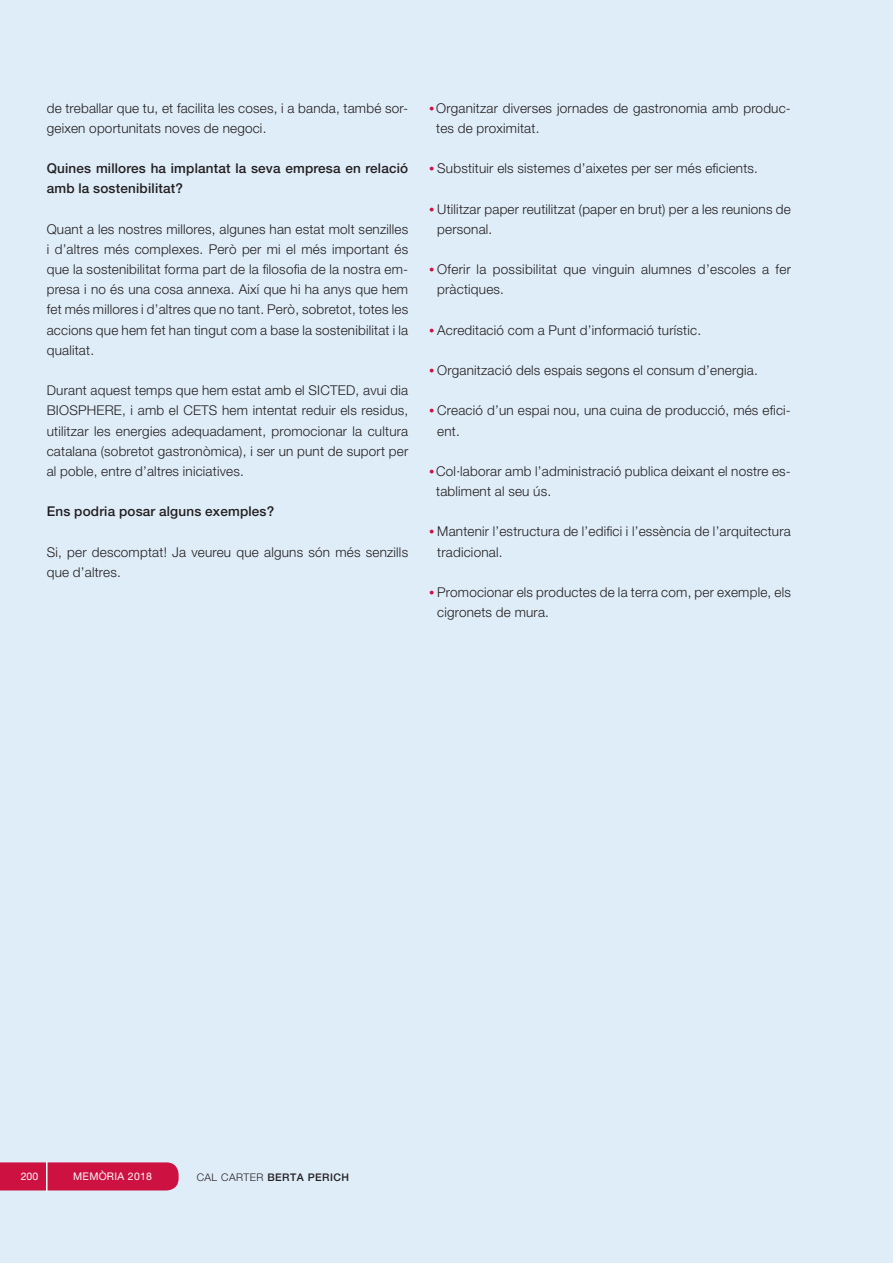
<style>
.page{position:relative;width:893px;height:1263px;background:#dfedf8}
.page>*{position:absolute;margin:0;border:0;box-sizing:border-box;transform-origin:0 0}
.NOTAS{font:300 13.5px/20.2px "Helvetica Neue LT";letter-spacing:.015em;color:#231f20}
.NOTAS-2{font:500 13.5px/20.2px "Helvetica Neue LT";letter-spacing:.015em;color:#231f20}
.t1{font:300 10.5px "Helvetica Neue LT";letter-spacing:.06em;color:#231f20}
.t2{font:500 10.5px "Helvetica Neue LT";letter-spacing:.04em;color:#231f20}
.t3{font:10.5px "Helvetica Neue LT";letter-spacing:.025em;color:#fff}
.s1{font-family:"Times";font-weight:400;color:#cd1141}
.s2{font-weight:300}
</style>
<div class="page">
<div style="left:0;top:1162px;width:179px;height:28px;background:#cd1141"></div>
<hr style="left:46px;top:1161px;width:2px;height:30px;background:#fff">
<p class="NOTAS" style="left:47px;top:98px;width:363px">de treballar que tu, et facilita les coses, i a banda, també sor&shy;geixen oportunitats noves de negoci.</p>
<p class="NOTAS-2" style="left:47px;top:158px;width:363px">Quines millores ha implantat la seva empresa en relació amb la sostenibilitat?</p>
<p class="NOTAS" style="left:47px;top:218px;width:363px;text-align:justify">Quant a les nostres millores, algunes han estat molt senzilles i d’altres més complexes. Però per mi el més important és que la sostenibilitat forma part de la filosofia de la nostra em&shy;presa i no és una cosa annexa. Així que hi ha anys que hem fet més millores i d’altres que no tant. Però, sobretot, totes les accions que hem fet han tingut com a base la sostenibilitat i la qualitat.</p>
<p class="NOTAS" style="left:47px;top:380px;width:363px;text-align:justify">Durant aquest temps que hem estat amb el SICTED, avui dia BIOSPHERE, i amb el CETS hem intentat reduir els residus, utilitzar les energies adequadament, promocionar la cultura catalana (sobretot gastronòmica), i ser un punt de suport per al poble, entre d’altres iniciatives.</p>
<p class="NOTAS-2" style="left:47px;top:501px;width:229px">Ens podria posar alguns exemples?</p>
<p class="NOTAS" style="left:47px;top:541px;width:363px">Si, per descomptat! Ja veureu que alguns són més senzills que d’altres.</p>
<p class="NOTAS" style="left:436px;top:98px;width:356px;text-indent:-7px"><span class="s1">•</span> Organitzar diverses jornades de gastronomia amb produc&shy;tes de proximitat.</p>
<p class="NOTAS" style="left:429px;top:158px;width:330px"><span class="s1">•</span> Substituir els sistemes d’aixetes per ser més eficients.</p>
<p class="NOTAS" style="left:437px;top:198px;width:355px;text-indent:-8px"><span class="s1">•</span> Utilitzar paper reutilitzat (paper en brut) per a les reunions de personal.</p>
<p class="NOTAS" style="left:437px;top:259px;width:355px;text-indent:-8px"><span class="s1">•</span> Oferir la possibilitat que vinguin alumnes d’escoles a fer pràctiques.</p>
<p class="NOTAS" style="left:429px;top:319px;width:273px"><span class="s1">•</span> Acreditació com a Punt d’informació turístic.</p>
<p class="NOTAS" style="left:429px;top:360px;width:330px"><span class="s1">•</span> Organització dels espais segons el consum d’energia.</p>
<p class="NOTAS" style="left:437px;top:400px;width:355px;text-indent:-8px"><span class="s1">•</span> Creació d’un espai nou, una cuina de producció, més efici&shy;ent.</p>
<p class="NOTAS" style="left:436px;top:461px;width:356px;text-indent:-7px"><span class="s1">•</span> Col·laborar amb l’administració publica deixant el nostre es&shy;tabliment al seu ús.</p>
<p class="NOTAS" style="left:437px;top:521px;width:355px;text-indent:-8px"><span class="s1">•</span> Mantenir l’estructura de l’edifici i l’essència de l’arquitectura tradicional.</p>
<p class="NOTAS" style="left:437px;top:582px;width:355px;text-indent:-8px"><span class="s1">•</span> Promocionar els productes de la terra com, per exemple, els cigronets de mura.</p>
<p class="t3" style="left:21px;top:1170px;width:19px">200</p>
<p class="t3" style="left:73px;top:1170px;width:80px">MEMÒRIA 2018</p>
<p class="t2" style="left:197px;top:1171px;width:154px"><span class="s2">CAL CARTER</span> BERTA PERICH</p>
<p class="t1" style="left:197px;top:1171px;width:212px">MEMÒRIA ECONÒMICA DE CATALUNYA</p>
</div>
